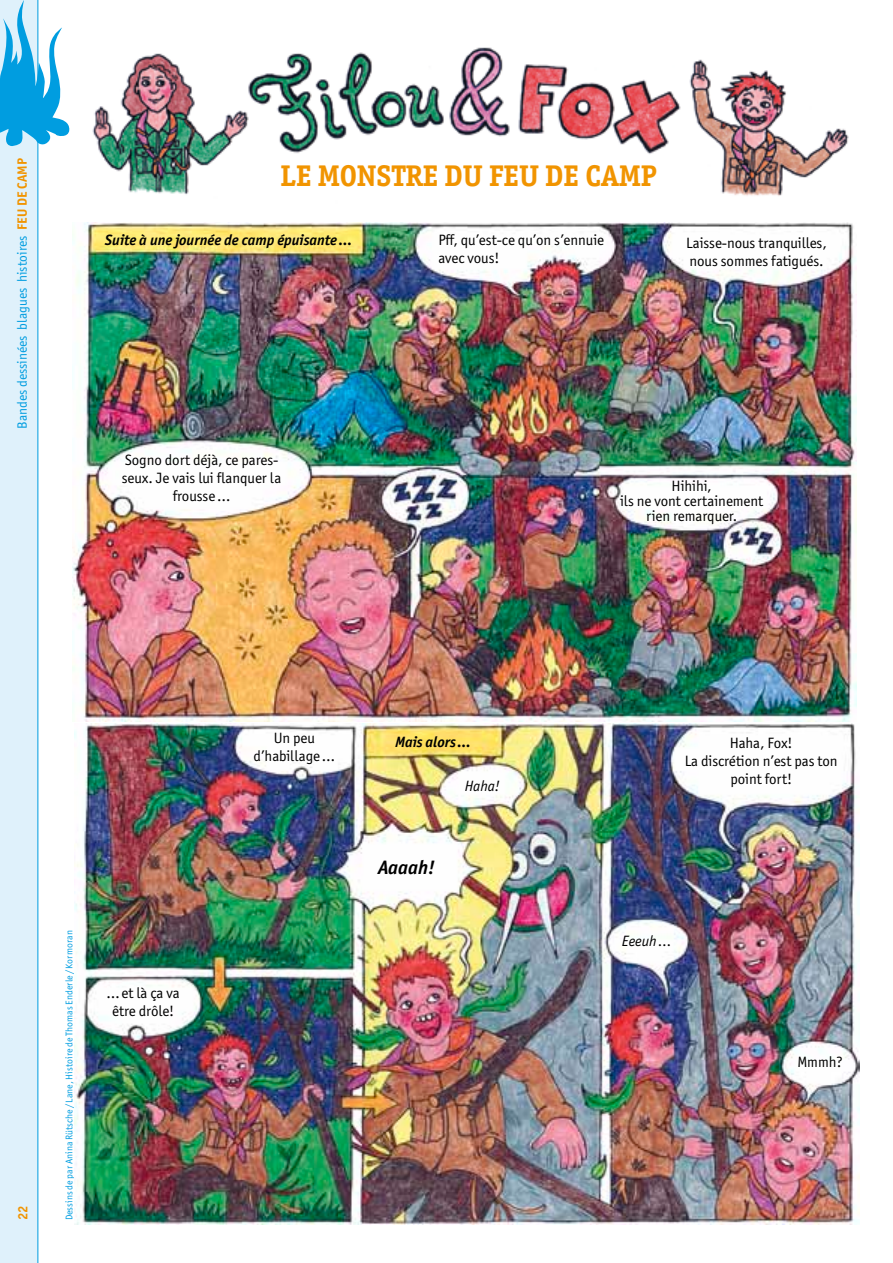
<style>
.page{position:relative;width:893px;height:1263px;background:#fff}
.page>*{position:absolute;margin:0;border:0;box-sizing:border-box;transform-origin:0 0}
.t1{font:700 30px "Officina Serif ITC Pro";letter-spacing:.035em;color:#f19400}
.t2{font:italic 700 19.5px "Officina Sans ITC Pro";letter-spacing:-.005em;color:#000}
.t3{font:15px/18px "Officina Sans ITC Pro";letter-spacing:-.005em;color:#000;text-align:center}
.t4{font:italic 700 15px "Officina Sans ITC Pro";letter-spacing:-.005em;color:#000}
.t5{font:italic 15px "Officina Sans ITC Pro";letter-spacing:-.005em;color:#000}
.t6{font:13.5px "Officina Sans ITC Pro";color:#009de0}
.t7{font:700 13.5px "Officina Sans ITC Pro";color:#f19400}
.t8{font:9.75px "Officina Sans ITC Pro";color:#009de0}
.s1{font-weight:700;color:#f19400}
</style>
<div class="page">
<img style="left:92px;top:47px;width:757px;height:149px">
<div style="left:0;top:146px;width:38px;height:1117px;background:#dff1fb"></div>
<svg style="left:0;top:0;width:70px;height:146px"></svg>
<img style="left:72px;top:222px;width:785px;height:500px">
<img style="left:74px;top:724px;width:786px;height:500px">
<p class="t6" style="left:14px;top:429px;width:272px;rotate:-90deg">Bandes dessinées blagues histoires <span class="s1">Feu de camp</span></p>
<h1 class="t1" style="left:280px;top:158px;width:378px">LE MONSTRE DU FEU DE CAMP</h1>
<p class="t4" style="left:105px;top:231px;width:249px">Suite à une journée de camp épuisante…</p>
<p class="t3" style="left:122px;top:451px;width:161px">Sogno dort déjà, ce pares&shy;seux. Je vais lui flanquer la frousse…</p>
<p class="t3" style="left:438px;top:231px;width:167px;text-align:left">Pff, qu’est-ce qu’on s’ennuie avec vous!</p>
<p class="t3" style="left:686px;top:234px;width:142px;text-align:left">Laisse-nous tranquilles, nous sommes fatigués.</p>
<p class="t3" style="left:620px;top:478px;width:145px;line-height:15px">Hihihi,<br>ils ne vont certainement rien remarquer.</p>
<p class="t7" style="left:15px;top:1220px;width:16px;rotate:-90deg">22</p>
<p class="t8" style="left:63px;top:1220px;width:292px;rotate:-90deg">Dessins de par Anina Rütsche /Lane, Histoire de Thomas Enderle /Kormoran</p>
<p class="t3" style="left:106px;top:983px;width:75px">…et là ça va être drôle!</p>
<p class="t3" style="left:254px;top:729px;width:83px">Un peu d’habillage…</p>
<p class="t3" style="left:685px;top:733px;width:155px">Haha, Fox!<br>La discrétion n’est pas ton point fort!</p>
<p class="t4" style="left:395px;top:732px;width:77px">Mais alors…</p>
<p class="t5" style="left:465px;top:778px;width:36px">Haha!</p>
<h2 class="t2" style="left:378px;top:855px;width:59px">Aaaah!</h2>
<p class="t5" style="left:622px;top:932px;width:52px">Eeeuh …</p>
<p class="t3" style="left:797px;top:1053px;width:47px">Mmmh?</p>
</div>
